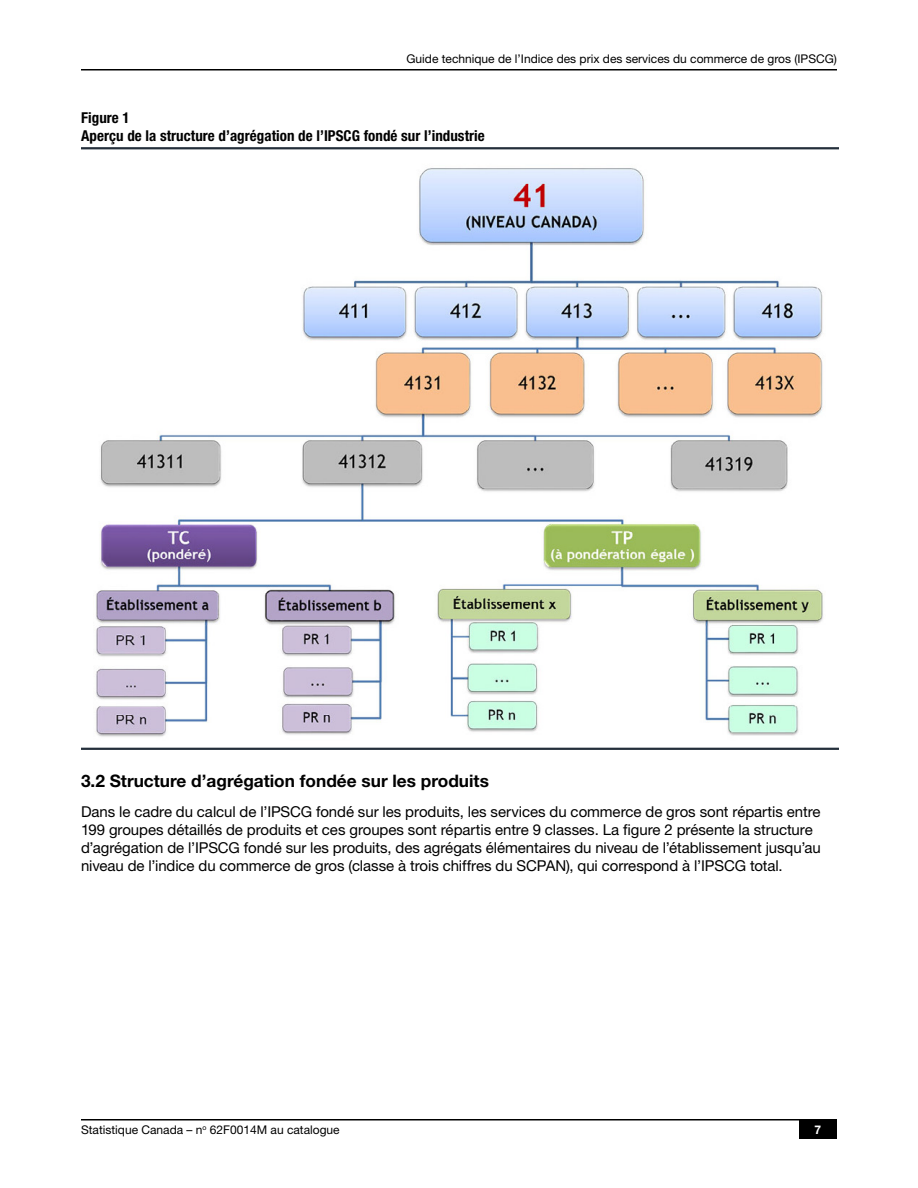
<style>
.page{position:relative;width:918px;height:1188px;background:#fff}
.page>*{position:absolute;margin:0;border:0;box-sizing:border-box;transform-origin:0 0}
.t1{font:700 17.25px "Helvetica Neue LT Std";color:#000}
.t2{font:15px/18px "Helvetica Neue LT Std";letter-spacing:-.005em;color:#000}
.t3{font:700 condensed 15px/18px "Helvetica Neue LT Std";letter-spacing:.005em;color:#000}
.t4{font:12px "Helvetica Neue LT Std";color:#000}
.t5{font:700 12px "Helvetica Neue LT Std";color:#fff}
</style>
<div class="page">
<div style="left:799px;top:1120px;width:38px;height:19px;background:#000"></div>
<hr style="left:81px;top:1119px;width:756px;height:1px;background:#000">
<hr style="left:81px;top:69px;width:756px;height:1px;background:#000">
<hr style="left:81px;top:147px;width:757px;height:2px;background:#242f3b">
<hr style="left:81px;top:748px;width:757px;height:2px;background:#242f3b">
<img style="left:96px;top:168px;width:727px;height:569px">
<p class="t4" style="left:406px;top:51px;width:432px">Guide technique de l’Indice des prix des services du commerce de gros (IPSCG)</p>
<p class="t3" style="left:81px;top:108px;width:405px">Figure 1<br>Aperçu de la structure d’agrégation de l’IPSCG fondé sur l’industrie</p>
<p class="t1" style="left:81px;top:770px;width:409px">3.2 Structure d’agrégation fondée sur les produits</p>
<p class="t2" style="left:81px;top:803px;width:741px">Dans le cadre du calcul de l’IPSCG fondé sur les produits, les services du commerce de gros sont répartis entre 199 groupes détaillés de produits et ces groupes sont répartis entre 9 classes. La figure 2 présente la structure d’agrégation de l’IPSCG fondé sur les produits, des agrégats élémentaires du niveau de l’établissement jusqu’au niveau de l’indice du commerce de gros (classe à trois chiffres du SCPAN), qui correspond à l’IPSCG total.</p>
<p class="t4" style="left:81px;top:1122px;width:260px">Statistique Canada – n<sup>o</sup> 62F0014M au catalogue</p>
<p class="t5" style="left:814px;top:1122px;width:8px">7</p>
</div>
